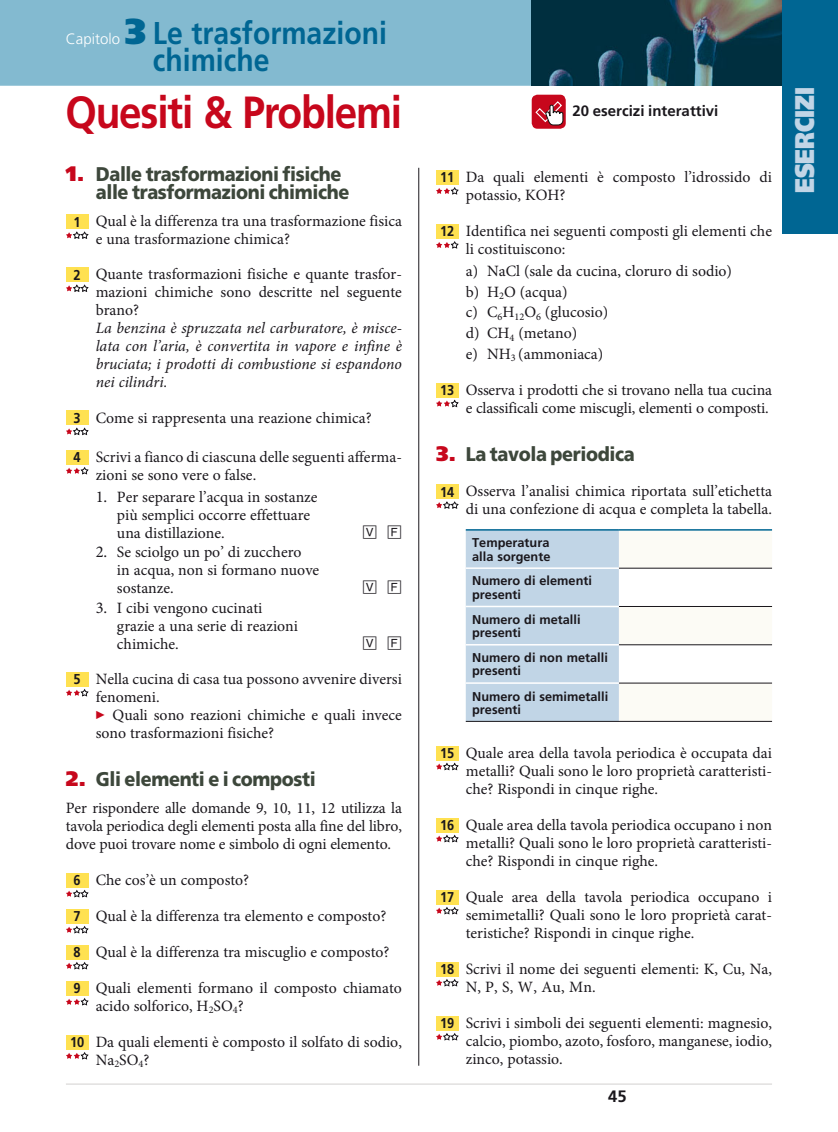
<style>
.page{position:relative;width:838px;height:1132px;background:#fff}
.page>*{position:absolute;margin:0;border:0;box-sizing:border-box;transform-origin:0 0}
.t1{font:700 45px "Frutiger LT Std";letter-spacing:-.03em;color:#c7071c;scale:.9 1}
.t2{font:700 31.5px/27px "Frutiger LT Std";color:#006693;scale:.9 1}
.t3{font:900 27px "Frutiger LT Std";color:#c1d5e6;scale:.8 1}
.t4{font:900 19.8px/18px "Frutiger LT Std";letter-spacing:-.02em;color:#3d473b;scale:.91 1}
.t5{font:16.5px "Zapf RM";color:#1a171c}
.t6{font:700 16.5px "Frutiger LT Std";color:#1a171c}
.t7{font:15.75px/18px "Minion Pro";color:#1a171c}
.t8{font:italic 15.75px/18px "Minion Pro";color:#1a171c;text-align:justify}
.t9{font:700 15px "Frutiger LT Std";color:#1a171c}
.t10{font:300 15px "Frutiger LT Std";color:#fff}
.t11{font:700 12.75px/13.5px "Frutiger LT Std";color:#1a171c}
.s1{font-weight:900;font-size:36px}
.s2{font-size:21px;color:#c7071c}
.s3{font-family:"Frutiger LT Std";font-weight:700;font-size:14.25px}
.s4{font-size:16.5px}
.s5{color:#c7071c}
</style>
<div class="page">
<hr style="left:66px;top:1082px;width:706px;height:2px;background:#e1e0df">
<div style="left:66px;top:214px;width:22px;height:15px;background:#ffe151"></div>
<div style="left:66px;top:267px;width:22px;height:15px;background:#ffe151"></div>
<div style="left:66px;top:410px;width:22px;height:15px;background:#ffe151"></div>
<div style="left:66px;top:450px;width:22px;height:14px;background:#ffe151"></div>
<div style="left:66px;top:672px;width:22px;height:14px;background:#ffe151"></div>
<div style="left:66px;top:872px;width:22px;height:14px;background:#ffe151"></div>
<div style="left:66px;top:908px;width:22px;height:14px;background:#ffe151"></div>
<div style="left:66px;top:944px;width:22px;height:14px;background:#ffe151"></div>
<div style="left:66px;top:980px;width:22px;height:14px;background:#ffe151"></div>
<div style="left:66px;top:1034px;width:22px;height:14px;background:#ffe151"></div>
<svg style="left:66px;top:231px;width:22px;height:8px"></svg>
<svg style="left:66px;top:284px;width:22px;height:8px"></svg>
<svg style="left:66px;top:427px;width:22px;height:8px"></svg>
<svg style="left:66px;top:467px;width:22px;height:7px"></svg>
<svg style="left:66px;top:689px;width:22px;height:7px"></svg>
<svg style="left:66px;top:889px;width:22px;height:8px"></svg>
<svg style="left:66px;top:925px;width:22px;height:8px"></svg>
<svg style="left:66px;top:962px;width:22px;height:7px"></svg>
<svg style="left:66px;top:998px;width:22px;height:7px"></svg>
<svg style="left:66px;top:1052px;width:22px;height:7px"></svg>
<hr style="left:418px;top:168px;width:1px;height:897px;background:#1a171c">
<div style="left:436px;top:170px;width:22px;height:14px;background:#ffe151"></div>
<div style="left:436px;top:224px;width:22px;height:14px;background:#ffe151"></div>
<div style="left:436px;top:383px;width:22px;height:14px;background:#ffe151"></div>
<div style="left:436px;top:484px;width:22px;height:14px;background:#ffe151"></div>
<svg style="left:466px;top:530px;width:306px;height:191px"></svg>
<hr style="left:619px;top:567px;width:153px;height:1px;background:#1a171c">
<hr style="left:619px;top:606px;width:153px;height:1px;background:#1a171c">
<hr style="left:619px;top:529px;width:153px;height:1px;background:#006693">
<hr style="left:466px;top:529px;width:153px;height:1px;background:#006693">
<hr style="left:466px;top:721px;width:306px;height:1px;background:#1a171c">
<hr style="left:619px;top:644px;width:153px;height:1px;background:#1a171c">
<hr style="left:619px;top:682px;width:153px;height:1px;background:#1a171c">
<hr style="left:466px;top:567px;width:153px;height:1px;background:#fff">
<hr style="left:466px;top:605px;width:153px;height:2px;background:#fff">
<hr style="left:466px;top:643px;width:153px;height:2px;background:#fff">
<hr style="left:466px;top:682px;width:153px;height:1px;background:#fff">
<div style="left:436px;top:745px;width:22px;height:14px;background:#ffe151"></div>
<div style="left:436px;top:817px;width:22px;height:14px;background:#ffe151"></div>
<div style="left:436px;top:889px;width:22px;height:14px;background:#ffe151"></div>
<div style="left:436px;top:961px;width:22px;height:14px;background:#ffe151"></div>
<div style="left:436px;top:1015px;width:22px;height:14px;background:#ffe151"></div>
<svg style="left:436px;top:187px;width:22px;height:7px"></svg>
<svg style="left:436px;top:241px;width:22px;height:7px"></svg>
<svg style="left:436px;top:399px;width:22px;height:8px"></svg>
<svg style="left:436px;top:501px;width:22px;height:7px"></svg>
<svg style="left:436px;top:762px;width:22px;height:8px"></svg>
<svg style="left:436px;top:834px;width:22px;height:8px"></svg>
<svg style="left:436px;top:906px;width:22px;height:8px"></svg>
<svg style="left:436px;top:979px;width:22px;height:7px"></svg>
<svg style="left:436px;top:1033px;width:22px;height:7px"></svg>
<svg style="left:0;top:0;width:782px;height:86px;background:#6193a6"></svg>
<div style="left:782px;top:0;width:56px;height:234px;background:#006693"></div>
<div style="left:531px;top:95px;width:35px;height:34px;background:#c7071c;border-radius:6px"></div>
<svg style="left:535px;top:101px;width:28px;height:25px"></svg>
<h2 class="t2" style="left:153px;top:21px;width:261px;text-indent:-28px"><span class="s1">3</span> Le trasformazioni chimiche</h2>
<p class="t10" style="left:66px;top:30px;width:56px">Capitolo</p>
<h1 class="t1" style="left:65px;top:91px;width:375px">Quesiti &amp; Problemi</h1>
<p class="t4" style="left:96px;top:165px;width:280px;text-indent:-30px"><span class="s2">1.</span> Dalle trasformazioni fisiche alle trasformazioni chimiche</p>
<p class="t7" style="left:96px;top:213px;width:308px;text-indent:-22px"><span class="s3">1</span> Qual è la differenza tra una trasformazione fisica e una trasformazione chimica?</p>
<p class="t7" style="left:96px;top:266px;width:308px;text-align:justify;text-indent:-22px"><span class="s3">2</span> Quante trasformazioni fisiche e quante trasfor&shy;mazioni chimiche sono descritte nel seguente brano?</p>
<p class="t8" style="left:96px;top:319px;width:308px">La benzina è spruzzata nel carburatore, è misce&shy;lata con l’aria, è convertita in vapore e infine è bruciata; i prodotti di combustione si espandono nei cilindri.</p>
<p class="t7" style="left:74px;top:409px;width:299px"><span class="s3">3</span> Come si rappresenta una reazione chimica?</p>
<p class="t7" style="left:96px;top:449px;width:308px;text-indent:-22px"><span class="s3">4</span> Scrivi a fianco di ciascuna delle seguenti afferma&shy;zioni se sono vere o false.</p>
<p class="t7" style="left:117px;top:489px;width:202px;text-indent:-21px"><span class="s4">1.</span> Per separare l’acqua in sostanze più semplici occorre effettuare una distillazione.</p>
<p class="t5" style="left:362px;top:524px;width:41px">V F</p>
<p class="t7" style="left:117px;top:544px;width:204px;text-indent:-21px"><span class="s4">2.</span> Se sciolgo un po’ di zucchero<br>in acqua, non si formano nuove sostanze.</p>
<p class="t5" style="left:362px;top:579px;width:41px">V F</p>
<p class="t7" style="left:117px;top:600px;width:183px;text-indent:-21px"><span class="s4">3.</span> I cibi vengono cucinati grazie a una serie di reazioni chimiche.</p>
<p class="t5" style="left:362px;top:635px;width:41px">V F</p>
<p class="t7" style="left:96px;top:671px;width:308px;text-indent:-22px"><span class="s3">5</span> Nella cucina di casa tua possono avvenire diversi fenomeni.<br><span class="s5">▶</span> Quali sono reazioni chimiche e quali invece sono trasformazioni fisiche?</p>
<p class="t4" style="left:66px;top:769px;width:276px"><span class="s2">2.</span> Gli elementi e i composti</p>
<p class="t7" style="left:66px;top:799px;width:337px;text-align:justify">Per rispondere alle domande 9, 10, 11, 12 utilizza la tavola periodica degli elementi posta alla fine del libro, dove puoi trovare nome e simbolo di ogni elemento.</p>
<p class="t7" style="left:74px;top:871px;width:177px"><span class="s3">6</span> Che cos’è un composto?</p>
<p class="t7" style="left:74px;top:907px;width:314px"><span class="s3">7</span> Qual è la differenza tra elemento e composto?</p>
<p class="t7" style="left:74px;top:943px;width:317px"><span class="s3">8</span> Qual è la differenza tra miscuglio e composto?</p>
<p class="t7" style="left:96px;top:979px;width:308px;text-indent:-22px"><span class="s3">9</span> Quali elementi formano il composto chiamato acido solforico, H<sub>2</sub>SO<sub>4</sub>?</p>
<p class="t7" style="left:96px;top:1033px;width:308px;text-indent:-26px"><span class="s3">10</span> Da quali elementi è composto il solfato di sodio,<br>Na<sub>2</sub>SO<sub>4</sub>?</p>
<p class="t9" style="left:572px;top:104px;width:147px">20 esercizi interattivi</p>
<p class="t7" style="left:466px;top:169px;width:308px;text-indent:-26px"><span class="s3">11</span> Da quali elementi è composto l’idrossido di potassio, KOH?</p>
<p class="t7" style="left:466px;top:223px;width:308px;text-indent:-26px"><span class="s3">12</span> Identifica nei seguenti composti gli elementi che li costituiscono:</p>
<p class="t7" style="left:466px;top:262px;width:268px;line-height:20.5px">a) NaCl (sale da cucina, cloruro di sodio) b) H<sub>2</sub>O (acqua)<br>c) C<sub>6</sub>H<sub>12</sub>O<sub>6</sub> (glucosio)<br>d) CH<sub>4</sub> (metano)<br>e) NH<sub>3</sub> (ammoniaca)</p>
<p class="t7" style="left:440px;top:382px;width:333px;text-align:right"><span class="s3">13</span> Osserva i prodotti che si trovano nella tua cucina e classificali come miscugli, elementi o composti.</p>
<p class="t4" style="left:436px;top:444px;width:220px"><span class="s2">3.</span> La tavola periodica</p>
<p class="t7" style="left:440px;top:483px;width:333px;text-align:right"><span class="s3">14</span> Osserva l’analisi chimica riportata sull’etichetta di una confezione di acqua e completa la tabella.</p>
<p class="t11" style="left:472px;top:536px;width:80px">Temperatura alla sorgente</p>
<p class="t11" style="left:472px;top:574px;width:121px">Numero di elementi presenti</p>
<p class="t11" style="left:472px;top:613px;width:110px">Numero di metalli presenti</p>
<p class="t11" style="left:472px;top:651px;width:137px">Numero di non metalli presenti</p>
<p class="t11" style="left:472px;top:689px;width:138px">Numero di semimetalli presenti</p>
<p class="t7" style="left:466px;top:744px;width:308px;text-align:justify;text-indent:-26px"><span class="s3">15</span> Quale area della tavola periodica è occupata dai metalli? Quali sono le loro proprietà caratteristi&shy;che? Rispondi in cinque righe.</p>
<p class="t7" style="left:466px;top:816px;width:308px;text-align:justify;text-indent:-26px"><span class="s3">16</span> Quale area della tavola periodica occupano i non metalli? Quali sono le loro proprietà caratteristi&shy;che? Rispondi in cinque righe.</p>
<p class="t7" style="left:466px;top:888px;width:308px;text-align:justify;text-indent:-26px"><span class="s3">17</span> Quale area della tavola periodica occupano i semimetalli? Quali sono le loro proprietà carat&shy;teristiche? Rispondi in cinque righe.</p>
<p class="t7" style="left:466px;top:960px;width:308px;text-indent:-26px"><span class="s3">18</span> Scrivi il nome dei seguenti elementi: K, Cu, Na,<br>N, P, S, W, Au, Mn.</p>
<p class="t7" style="left:466px;top:1014px;width:308px;text-align:justify;text-indent:-26px"><span class="s3">19</span> Scrivi i simboli dei seguenti elementi: magnesio, calcio, piombo, azoto, fosforo, manganese, iodio, zinco, potassio.</p>
<p class="t6" style="left:608px;top:1088px;width:20px">45</p>
<h3 class="t3" style="left:789px;top:193px;width:134px;rotate:-90deg">ESERCIZI</h3>
</div>
